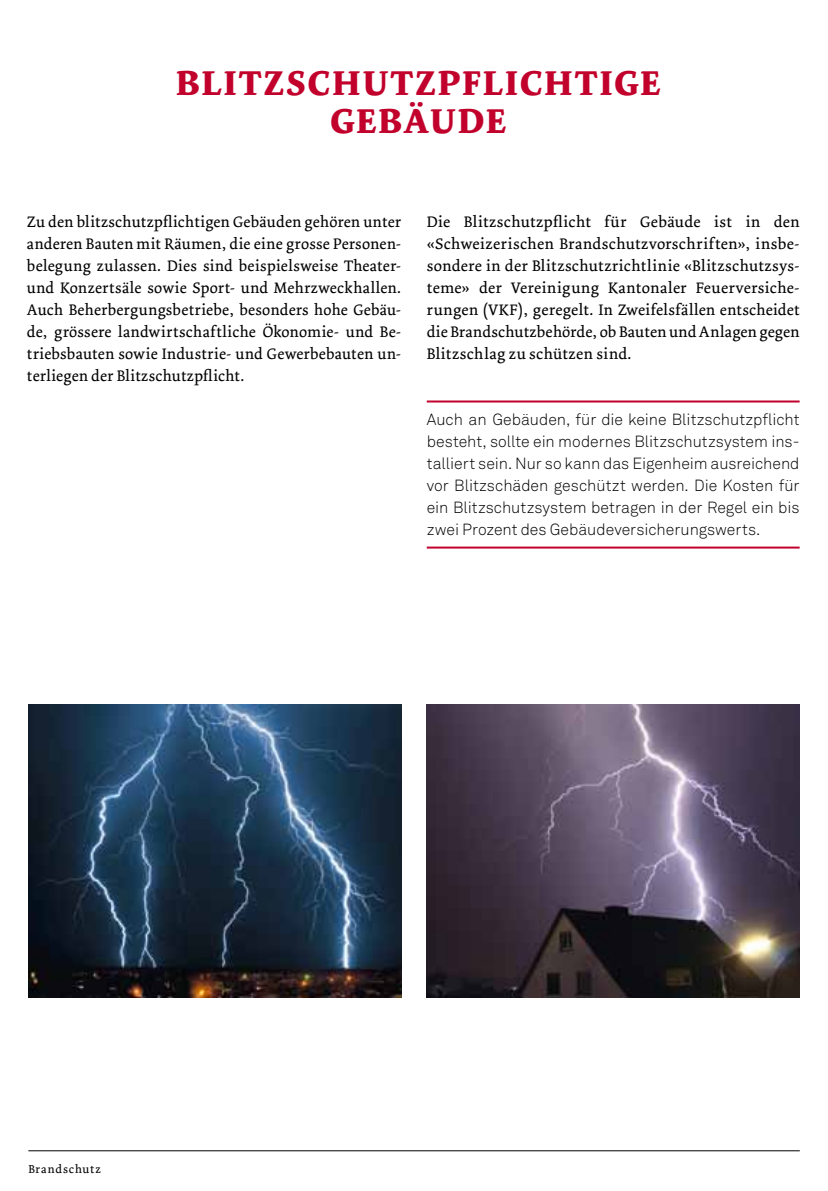
<style>
.page{position:relative;width:828px;height:1191px;background:#fff}
.page>*{position:absolute;margin:0;border:0;box-sizing:border-box;transform-origin:0 0}
.t1{font:700 36px/38px "Dolly";letter-spacing:.05em;color:#c1002b;text-align:center}
.t2{font:16px/22px "Dolly";letter-spacing:.02em;color:#000;text-align:justify}
.t3{font:300 16px/22px "Akkurat";color:#000;text-align:justify}
.t4{font:12px "Dolly";letter-spacing:.07em;color:#000}
</style>
<div class="page">
<img style="left:28px;top:704px;width:373px;height:293px">
<img style="left:427px;top:704px;width:372px;height:293px">
<hr style="left:427px;top:400px;width:372px;height:2px;background:#c1002b">
<hr style="left:427px;top:546px;width:372px;height:2px;background:#c1002b">
<hr style="left:28px;top:1150px;width:772px;height:1px;background:#000">
<h1 class="t1" style="left:176px;top:65px;width:486px">BLITZSCHUTZPFLICHTIGE<br>GEBÄUDE</h1>
<p class="t2" style="left:27px;top:211px;width:376px">Zu den blitzschutzpflichtigen Gebäuden gehören unter anderen Bauten mit Räumen, die eine grosse Personen&shy;belegung zulassen. Dies sind beispielsweise Theater&shy;und Konzertsäle sowie Sport- und Mehrzweckhallen.<br>Auch Beherbergungsbetriebe, besonders hohe Gebäu&shy;de, grössere landwirtschaftliche Ökonomie- und Be&shy;triebsbauten sowie Industrie- und Gewerbebauten un&shy;terliegen der Blitzschutzpflicht.</p>
<p class="t2" style="left:427px;top:211px;width:374px">Die Blitzschutzpflicht für Gebäude ist in den «Schweizerischen Brandschutzvorschriften», insbe&shy;sondere in der Blitzschutzrichtlinie «Blitzschutzsys&shy;teme» der Vereinigung Kantonaler Feuerversiche&shy;rungen (VKF), geregelt. In Zweifelsfällen entscheidet die Brandschutzbehörde, ob Bauten und Anlagen gegen Blitzschlag zu schützen sind.</p>
<p class="t3" style="left:427px;top:409px;width:374px">Auch an Gebäuden, für die keine Blitzschutzpflicht besteht, sollte ein modernes Blitzschutzsystem ins&shy;talliert sein. Nur so kann das Eigenheim ausreichend vor Blitzschäden geschützt werden. Die Kosten für ein Blitzschutzsystem betragen in der Regel ein bis zwei Prozent des Gebäudeversicherungswerts.</p>
<p class="t4" style="left:28px;top:1162px;width:74px">Brandschutz</p>
</div>
